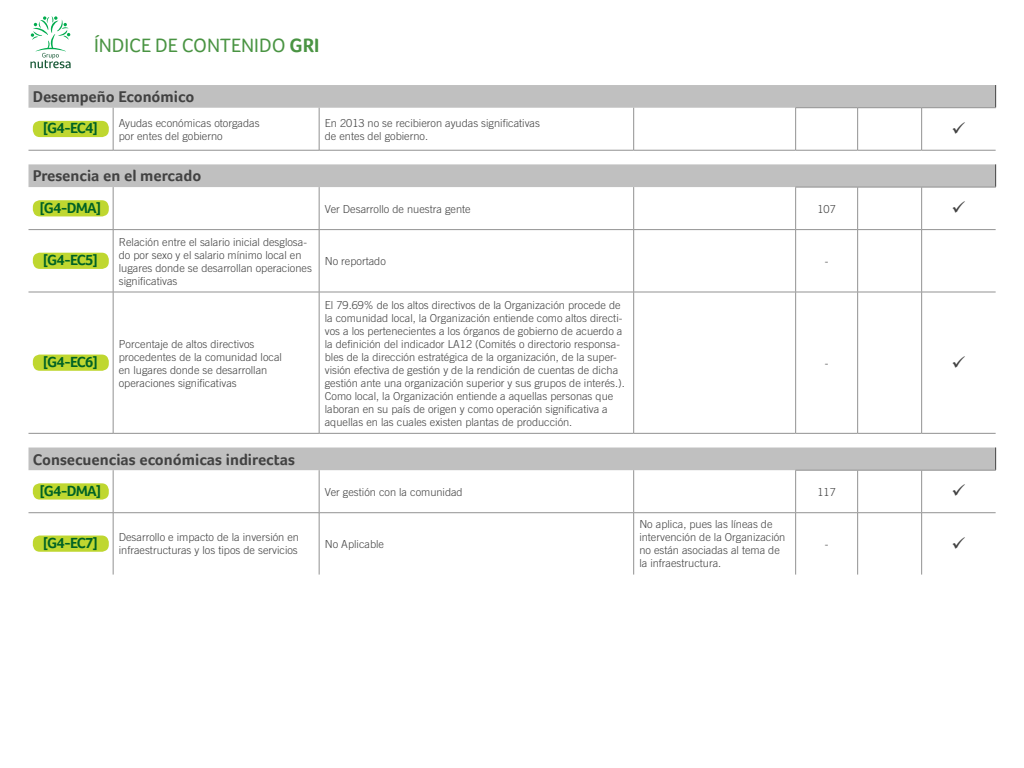
<style>
.page{position:relative;width:1024px;height:768px;background:#fff}
.page>*{position:absolute;margin:0;border:0;box-sizing:border-box;transform-origin:0 0}
.t1{font:19.9px "Foco";color:#4a9443}
.t2{font:700 16px "Foco";color:#424242}
.t3{font:700 15.1px "Foco";letter-spacing:-.05em;color:#006225}
.t4{font:300 11px/13px "Trade Gothic";color:#424242}
.s1{font-weight:700}
</style>
<div class="page">
<svg style="left:30px;top:16px;width:41px;height:52px"></svg>
<svg style="left:28px;top:85px;width:968px;height:385px"></svg>
<hr style="left:113px;top:108px;width:1px;height:42px;background:#929292">
<hr style="left:319px;top:108px;width:1px;height:42px;background:#929292">
<hr style="left:633px;top:108px;width:1px;height:42px;background:#929292">
<hr style="left:795px;top:108px;width:1px;height:42px;background:#929292">
<hr style="left:857px;top:108px;width:1px;height:42px;background:#929292">
<hr style="left:921px;top:108px;width:1px;height:42px;background:#929292">
<hr style="left:113px;top:187px;width:1px;height:42px;background:#929292">
<hr style="left:319px;top:187px;width:1px;height:42px;background:#929292">
<hr style="left:633px;top:187px;width:1px;height:42px;background:#929292">
<hr style="left:795px;top:187px;width:1px;height:42px;background:#929292">
<hr style="left:857px;top:187px;width:1px;height:42px;background:#929292">
<hr style="left:921px;top:187px;width:1px;height:42px;background:#929292">
<hr style="left:113px;top:230px;width:1px;height:62px;background:#929292">
<hr style="left:319px;top:230px;width:1px;height:62px;background:#929292">
<hr style="left:633px;top:230px;width:1px;height:62px;background:#929292">
<hr style="left:795px;top:230px;width:1px;height:62px;background:#929292">
<hr style="left:857px;top:230px;width:1px;height:62px;background:#929292">
<hr style="left:921px;top:230px;width:1px;height:62px;background:#929292">
<hr style="left:113px;top:292px;width:1px;height:141px;background:#929292">
<hr style="left:319px;top:292px;width:1px;height:141px;background:#929292">
<hr style="left:633px;top:292px;width:1px;height:141px;background:#929292">
<hr style="left:795px;top:292px;width:1px;height:141px;background:#929292">
<hr style="left:857px;top:292px;width:1px;height:141px;background:#929292">
<hr style="left:921px;top:292px;width:1px;height:141px;background:#929292">
<hr style="left:113px;top:470px;width:1px;height:42px;background:#929292">
<hr style="left:319px;top:470px;width:1px;height:42px;background:#929292">
<hr style="left:633px;top:470px;width:1px;height:42px;background:#929292">
<hr style="left:795px;top:470px;width:1px;height:42px;background:#929292">
<hr style="left:857px;top:470px;width:1px;height:42px;background:#929292">
<hr style="left:921px;top:470px;width:1px;height:42px;background:#929292">
<hr style="left:113px;top:513px;width:1px;height:62px;background:#929292">
<hr style="left:319px;top:513px;width:1px;height:62px;background:#929292">
<hr style="left:633px;top:513px;width:1px;height:62px;background:#929292">
<hr style="left:795px;top:513px;width:1px;height:62px;background:#929292">
<hr style="left:857px;top:513px;width:1px;height:62px;background:#929292">
<hr style="left:921px;top:513px;width:1px;height:62px;background:#929292">
<svg style="left:995px;top:85px;width:1px;height:22px"></svg>
<svg style="left:995px;top:164px;width:1px;height:23px"></svg>
<svg style="left:995px;top:448px;width:1px;height:22px"></svg>
<hr style="left:795px;top:107px;width:63px;height:1px;background:#929292">
<hr style="left:795px;top:187px;width:63px;height:1px;background:#929292">
<hr style="left:795px;top:470px;width:63px;height:1px;background:#929292">
<hr style="left:858px;top:107px;width:64px;height:1px;background:#929292">
<hr style="left:858px;top:187px;width:64px;height:1px;background:#929292">
<hr style="left:858px;top:470px;width:64px;height:1px;background:#929292">
<hr style="left:922px;top:107px;width:74px;height:1px;background:#929292">
<hr style="left:922px;top:187px;width:74px;height:1px;background:#929292">
<hr style="left:922px;top:470px;width:74px;height:1px;background:#929292">
<hr style="left:28px;top:150px;width:85px;height:1px;background:#929292">
<hr style="left:28px;top:229px;width:85px;height:1px;background:#929292">
<hr style="left:28px;top:292px;width:85px;height:1px;background:#929292">
<hr style="left:28px;top:433px;width:85px;height:1px;background:#929292">
<hr style="left:28px;top:512px;width:85px;height:1px;background:#929292">
<hr style="left:113px;top:150px;width:206px;height:1px;background:#929292">
<hr style="left:113px;top:229px;width:206px;height:1px;background:#929292">
<hr style="left:113px;top:292px;width:206px;height:1px;background:#929292">
<hr style="left:113px;top:433px;width:206px;height:1px;background:#929292">
<hr style="left:113px;top:512px;width:206px;height:1px;background:#929292">
<hr style="left:634px;top:150px;width:162px;height:1px;background:#929292">
<hr style="left:634px;top:229px;width:162px;height:1px;background:#929292">
<hr style="left:634px;top:292px;width:162px;height:1px;background:#929292">
<hr style="left:634px;top:433px;width:162px;height:1px;background:#929292">
<hr style="left:634px;top:512px;width:162px;height:1px;background:#929292">
<hr style="left:796px;top:150px;width:62px;height:1px;background:#929292">
<hr style="left:796px;top:229px;width:62px;height:1px;background:#929292">
<hr style="left:796px;top:292px;width:62px;height:1px;background:#929292">
<hr style="left:796px;top:433px;width:62px;height:1px;background:#929292">
<hr style="left:796px;top:512px;width:62px;height:1px;background:#929292">
<hr style="left:858px;top:150px;width:64px;height:1px;background:#929292">
<hr style="left:858px;top:229px;width:64px;height:1px;background:#929292">
<hr style="left:858px;top:292px;width:64px;height:1px;background:#929292">
<hr style="left:858px;top:433px;width:64px;height:1px;background:#929292">
<hr style="left:858px;top:512px;width:64px;height:1px;background:#929292">
<hr style="left:922px;top:150px;width:74px;height:1px;background:#929292">
<hr style="left:922px;top:229px;width:74px;height:1px;background:#929292">
<hr style="left:922px;top:292px;width:74px;height:1px;background:#929292">
<hr style="left:922px;top:433px;width:74px;height:1px;background:#929292">
<hr style="left:922px;top:512px;width:74px;height:1px;background:#929292">
<hr style="left:319px;top:150px;width:315px;height:1px;background:#929292">
<hr style="left:319px;top:229px;width:315px;height:1px;background:#929292">
<hr style="left:319px;top:292px;width:315px;height:1px;background:#929292">
<hr style="left:319px;top:433px;width:315px;height:1px;background:#929292">
<hr style="left:319px;top:512px;width:315px;height:1px;background:#929292">
<div style="left:33px;top:121px;width:76px;height:16px;background:#bfd730;border-radius:7px"></div>
<div style="left:33px;top:200px;width:76px;height:16px;background:#bfd730;border-radius:7px"></div>
<div style="left:33px;top:253px;width:76px;height:16px;background:#bfd730;border-radius:7px"></div>
<div style="left:33px;top:355px;width:76px;height:16px;background:#bfd730;border-radius:7px"></div>
<div style="left:33px;top:483px;width:76px;height:17px;background:#bfd730;border-radius:7px"></div>
<div style="left:33px;top:536px;width:76px;height:16px;background:#bfd730;border-radius:7px"></div>
<svg style="left:953px;top:122px;width:12px;height:12px"></svg>
<svg style="left:953px;top:201px;width:12px;height:12px"></svg>
<svg style="left:953px;top:356px;width:12px;height:11px"></svg>
<h1 class="t1" style="left:94px;top:33px;width:227px">ÍNDICE DE CONTENIDO <span class="s1">GRI</span></h1>
<h2 class="t2" style="left:33px;top:87px;width:163px">Desempeño Económico</h2>
<h3 class="t3" style="left:43px;top:119px;width:56px">[G4-EC4]</h3>
<p class="t4" style="left:119px;top:116px;width:142px">Ayudas económicas otorgadas por entes del gobierno</p>
<p class="t4" style="left:325px;top:116px;width:217px">En 2013 no se recibieron ayudas significativas de entes del gobierno.</p>
<h2 class="t2" style="left:33px;top:167px;width:170px">Presencia en el mercado</h2>
<h3 class="t3" style="left:40px;top:199px;width:63px">[G4-DMA]</h3>
<p class="t4" style="left:325px;top:202px;width:147px">Ver Desarrollo de nuestra gente</p>
<p class="t4" style="left:817px;top:202px;width:20px">107</p>
<h3 class="t3" style="left:43px;top:251px;width:56px">[G4-EC5]</h3>
<p class="t4" style="left:119px;top:235px;width:195px">Relación entre el salario inicial desglosa&shy;do por sexo y el salario mínimo local en lugares donde se desarrollan operaciones significativas</p>
<p class="t4" style="left:325px;top:255px;width:63px">No reportado</p>
<p class="t4" style="left:825px;top:255px;width:5px">-</p>
<h3 class="t3" style="left:43px;top:353px;width:56px">[G4-EC6]</h3>
<p class="t4" style="left:119px;top:337px;width:165px">Porcentaje de altos directivos procedentes de la comunidad local en lugares donde se desarrollan operaciones significativas</p>
<p class="t4" style="left:325px;top:298px;width:302px">El 79.69% de los altos directivos de la Organización procede de la comunidad local, la Organización entiende como altos directi&shy;vos a los pertenecientes a los órganos de gobierno de acuerdo a la definición del indicador LA12 (Comités o directorio responsa&shy;bles de la dirección estratégica de la organización, de la super&shy;visión efectiva de gestión y de la rendición de cuentas de dicha gestión ante una organización superior y sus grupos de interés.).<br>Como local, la Organización entiende a aquellas personas que laboran en su país de origen y como operación significativa a aquellas en las cuales existen plantas de producción.</p>
<p class="t4" style="left:825px;top:356px;width:5px">-</p>
<h2 class="t2" style="left:33px;top:450px;width:264px">Consecuencias económicas indirectas</h2>
<h3 class="t3" style="left:40px;top:482px;width:63px">[G4-DMA]</h3>
<p class="t4" style="left:325px;top:485px;width:139px">Ver gestión con la comunidad</p>
<p class="t4" style="left:817px;top:485px;width:20px">117</p>
<h3 class="t3" style="left:43px;top:534px;width:56px">[G4-EC7]</h3>
<p class="t4" style="left:119px;top:531px;width:182px">Desarrollo e impacto de la inversión en infraestructuras y los tipos de servicios</p>
<p class="t4" style="left:325px;top:537px;width:61px">No Aplicable</p>
<p class="t4" style="left:639px;top:518px;width:148px">No aplica, pues las líneas de intervención de la Organización no están asociadas al tema de la infraestructura.</p>
<p class="t4" style="left:825px;top:537px;width:5px">-</p>
</div>
